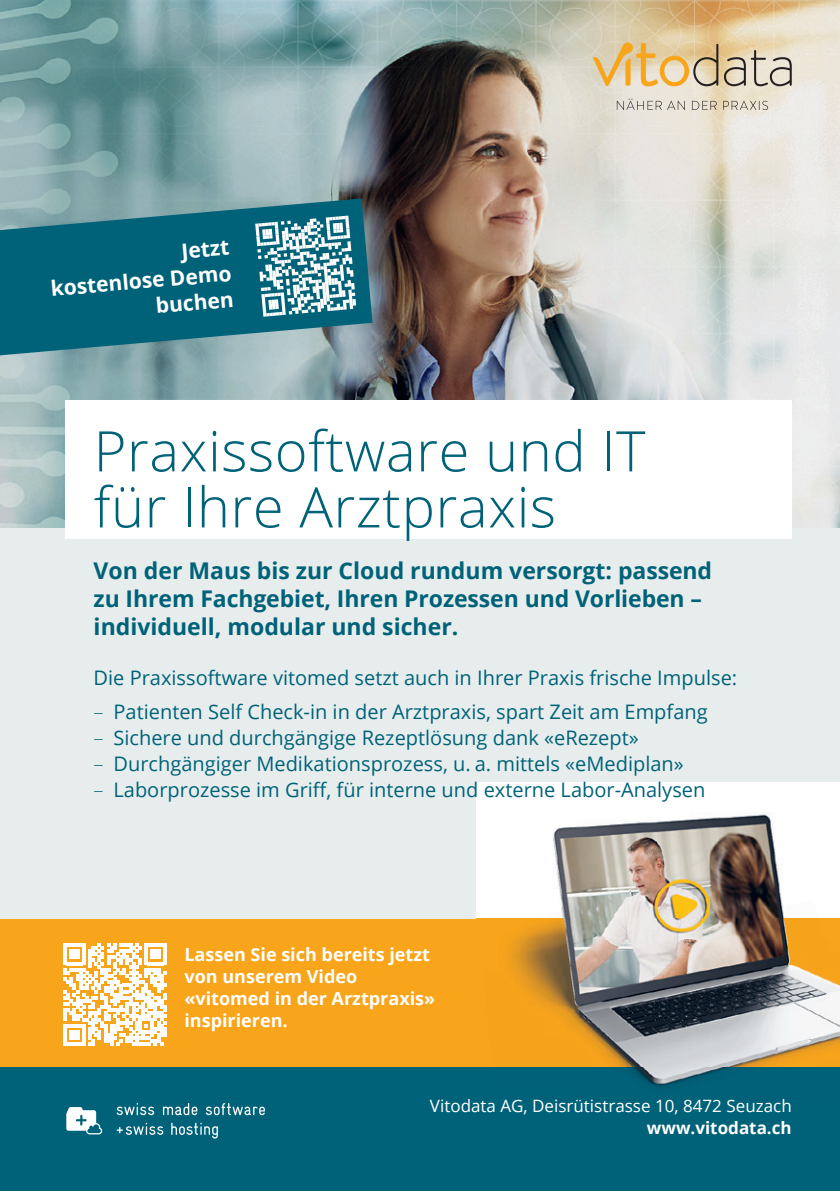
<style>
.page{position:relative;width:840px;height:1191px;background:#fff}
.page>*{position:absolute;margin:0;border:0;box-sizing:border-box;transform-origin:0 0}
.t1{font:300 56px/56px "Open Sans";letter-spacing:.01em;color:#006278}
.t2{font:700 23px/28px "Open Sans";color:#006278}
.t3{font:700 21px/26px "Open Sans";color:#fff;text-align:right}
.t4{font:20px "Open Sans";color:#006278}
.t5{font:700 18px/22px "Open Sans";color:#fff}
.t6{font:17px "Open Sans";color:#fff}
.t7{font:700 17px "Open Sans";color:#fff}
.s1{font-weight:300}
</style>
<div class="page">
<div style="left:0;top:0;width:839px;height:1191px;background:#e7eded"></div>
<img style="left:0;top:0;width:839px;height:527px">
<div style="left:0;top:1066px;width:839px;height:125px;background:#006278"></div>
<div style="left:0;top:918px;width:839px;height:148px;background:#f9a51b"></div>
<svg style="left:616px;top:99px;width:68px;height:11px"></svg>
<svg style="left:691px;top:101px;width:25px;height:9px"></svg>
<svg style="left:722px;top:101px;width:45px;height:9px"></svg>
<svg style="left:592px;top:43px;width:199px;height:43px;background:#d8c096"></svg>
<svg style="left:0;top:198px;width:372px;height:162px;background:#287687"></svg>
<svg style="left:255px;top:216px;width:101px;height:101px;background:#6ba4b0"></svg>
<img style="left:476px;top:782px;width:363px;height:305px">
<svg style="left:117px;top:1122px;width:101px;height:16px"></svg>
<svg style="left:117px;top:1103px;width:148px;height:12px"></svg>
<svg style="left:66px;top:1107px;width:36px;height:27px"></svg>
<div style="left:65px;top:400px;width:726px;height:139px;background:#fff"></div>
<svg style="left:63px;top:943px;width:103px;height:103px"></svg>
<p class="t3" style="left:47px;top:249px;width:183px;rotate:-5deg">Jetzt<br>kostenlose Demo buchen</p>
<h1 class="t1" style="left:94px;top:421px;width:553px">Praxissoftware und IT für Ihre Arztpraxis</h1>
<p class="t2" style="left:94px;top:556px;width:619px">Von der Maus bis zur Cloud rundum versorgt: passend zu Ihrem Fachgebiet, Ihren Prozessen und Vorlieben – individuell, modular und sicher.</p>
<p class="t4" style="left:94px;top:664px;width:644px">Die Praxissoftware vitomed setzt auch in Ihrer Praxis frische Impulse:</p>
<p class="t4" style="left:94px;top:698px;width:615px"><span class="s1">–</span> Patienten Self Check-in in der Arztpraxis, spart Zeit am Empfang</p>
<p class="t4" style="left:94px;top:724px;width:546px"><span class="s1">–</span> Sichere und durchgängige Rezeptlösung dank «eRezept»</p>
<p class="t4" style="left:94px;top:750px;width:591px"><span class="s1">–</span> Durchgängiger Medikationsprozess, u. a. mittels «eMediplan»</p>
<p class="t4" style="left:94px;top:776px;width:613px"><span class="s1">–</span> Laborprozesse im Griff, für interne und externe Labor-Analysen</p>
<p class="t5" style="left:184px;top:943px;width:252px">Lassen Sie sich bereits jetzt von unserem Video «vitomed in der Arztpraxis» inspirieren.</p>
<p class="t6" style="left:429px;top:1094px;width:363px">Vitodata AG, Deisrütistrasse 10, 8472 Seuzach</p>
<p class="t7" style="left:646px;top:1116px;width:146px">www.vitodata.ch</p>
</div>
